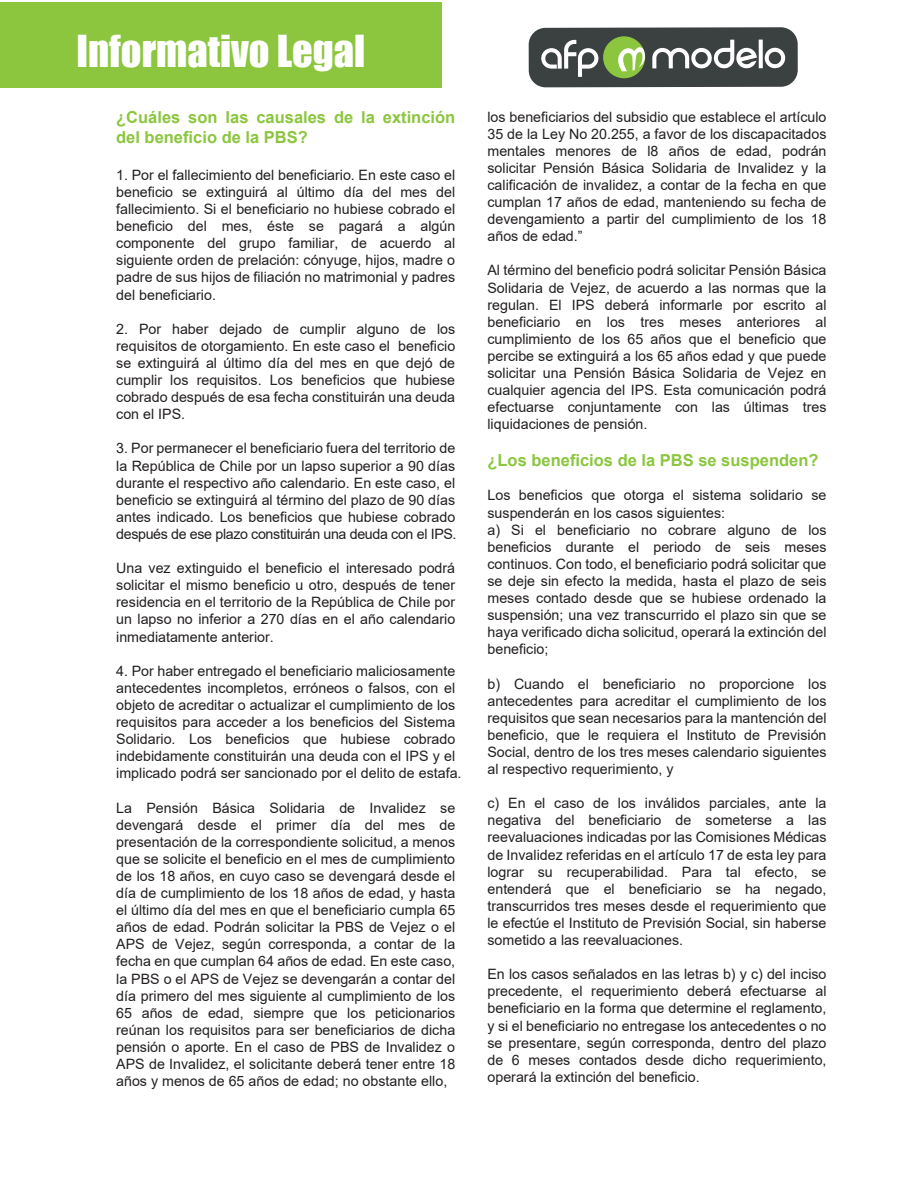
<style>
.page{position:relative;width:918px;height:1188px;background:#fff}
.page>*{position:absolute;margin:0;border:0;box-sizing:border-box;transform-origin:0 0}
.t1{font:40.5px "Impact";color:#fff}
.t2{font:700 16.5px/19.8px "Arial";color:#8bc63e}
.t3{font:14.25px/17.1px "Arial";color:#231f20;text-align:justify}
</style>
<div class="page">
<div style="left:0;top:2px;width:442px;height:85px;background:#8bc63e"></div>
<svg style="left:529px;top:27px;width:269px;height:60px;background:#606860"></svg>
<h1 class="t1" style="left:76px;top:20px;width:290px">Informativo Legal</h1>
<p class="t2" style="left:116px;top:108px;width:341px">¿Cuáles son las causales de la extinción del beneficio de la PBS?</p>
<p class="t3" style="left:116px;top:166px;width:341px">1. Por el fallecimiento del beneficiario. En este caso el beneficio se extinguirá al último día del mes del fallecimiento. Si el beneficiario no hubiese cobrado el beneficio del mes, éste se pagará a algún componente del grupo familiar, de acuerdo al siguiente orden de prelación: cónyuge, hijos, madre o padre de sus hijos de filiación no matrimonial y padres del beneficiario.</p>
<p class="t3" style="left:116px;top:320px;width:341px">2. Por haber dejado de cumplir alguno de los requisitos de otorgamiento. En este caso el beneficio se extinguirá al último día del mes en que dejó de cumplir los requisitos. Los beneficios que hubiese cobrado después de esa fecha constituirán una deuda con el IPS.</p>
<p class="t3" style="left:116px;top:440px;width:342px">3. Por permanecer el beneficiario fuera del territorio de la República de Chile por un lapso superior a 90 días durante el respectivo año calendario. En este caso, el beneficio se extinguirá al término del plazo de 90 días antes indicado. Los beneficios que hubiese cobrado después de ese plazo constituirán una deuda con el IPS.</p>
<p class="t3" style="left:116px;top:560px;width:341px">Una vez extinguido el beneficio el interesado podrá solicitar el mismo beneficio u otro, después de tener residencia en el territorio de la República de Chile por un lapso no inferior a 270 días en el año calendario inmediatamente anterior.</p>
<p class="t3" style="left:116px;top:662px;width:347px;text-align:left">4. Por haber entregado el beneficiario maliciosamente antecedentes incompletos, erróneos o falsos, con el objeto de acreditar o actualizar el cumplimiento de los requisitos para acceder a los beneficios del Sistema Solidario. Los beneficios que hubiese cobrado indebidamente constituirán una deuda con el IPS y el implicado podrá ser sancionado por el delito de estafa.</p>
<p class="t3" style="left:116px;top:799px;width:341px">La Pensión Básica Solidaria de Invalidez se devengará desde el primer día del mes de presentación de la correspondiente solicitud, a menos que se solicite el beneficio en el mes de cumplimiento de los 18 años, en cuyo caso se devengará desde el día de cumplimiento de los 18 años de edad, y hasta el último día del mes en que el beneficiario cumpla 65 años de edad. Podrán solicitar la PBS de Vejez o el APS de Vejez, según corresponda, a contar de la fecha en que cumplan 64 años de edad. En este caso, la PBS o el APS de Vejez se devengarán a contar del día primero del mes siguiente al cumplimiento de los 65 años de edad, siempre que los peticionarios reúnan los requisitos para ser beneficiarios de dicha pensión o aporte. En el caso de PBS de Invalidez o APS de Invalidez, el solicitante deberá tener entre 18 años y menos de 65 años de edad; no obstante ello,</p>
<p class="t3" style="left:487px;top:108px;width:341px">los beneficiarios del subsidio que establece el artículo 35 de la Ley No 20.255, a favor de los discapacitados mentales menores de l8 años de edad, podrán solicitar Pensión Básica Solidaria de Invalidez y la calificación de invalidez, a contar de la fecha en que cumplan 17 años de edad, manteniendo su fecha de devengamiento a partir del cumplimiento de los 18 años de edad.”</p>
<p class="t3" style="left:487px;top:262px;width:341px">Al término del beneficio podrá solicitar Pensión Básica Solidaria de Vejez, de acuerdo a las normas que la regulan. El IPS deberá informarle por escrito al beneficiario en los tres meses anteriores al cumplimiento de los 65 años que el beneficio que percibe se extinguirá a los 65 años edad y que puede solicitar una Pensión Básica Solidaria de Vejez en cualquier agencia del IPS. Esta comunicación podrá efectuarse conjuntamente con las últimas tres liquidaciones de pensión.</p>
<p class="t2" style="left:487px;top:451px;width:333px">¿Los beneficios de la PBS se suspenden?</p>
<p class="t3" style="left:487px;top:487px;width:341px;text-align:left">Los beneficios que otorga el sistema solidario se suspenderán en los casos siguientes:<br>a) Si el beneficiario no cobrare alguno de los beneficios durante el periodo de seis meses continuos. Con todo, el beneficiario podrá solicitar que se deje sin efecto la medida, hasta el plazo de seis meses contado desde que se hubiese ordenado la suspensión; una vez transcurrido el plazo sin que se haya verificado dicha solicitud, operará la extinción del beneficio;</p>
<p class="t3" style="left:487px;top:675px;width:341px">b) Cuando el beneficiario no proporcione los antecedentes para acreditar el cumplimiento de los requisitos que sean necesarios para la mantención del beneficio, que le requiera el Instituto de Previsión Social, dentro de los tres meses calendario siguientes al respectivo requerimiento, y</p>
<p class="t3" style="left:487px;top:795px;width:341px">c) En el caso de los inválidos parciales, ante la negativa del beneficiario de someterse a las reevaluaciones indicadas por las Comisiones Médicas de Invalidez referidas en el artículo 17 de esta ley para lograr su recuperabilidad. Para tal efecto, se entenderá que el beneficiario se ha negado, transcurridos tres meses desde el requerimiento que le efectúe el Instituto de Previsión Social, sin haberse sometido a las reevaluaciones.</p>
<p class="t3" style="left:487px;top:966px;width:341px">En los casos señalados en las letras b) y c) del inciso precedente, el requerimiento deberá efectuarse al beneficiario en la forma que determine el reglamento, y si el beneficiario no entregase los antecedentes o no se presentare, según corresponda, dentro del plazo de 6 meses contados desde dicho requerimiento, operará la extinción del beneficio.</p>
</div>
